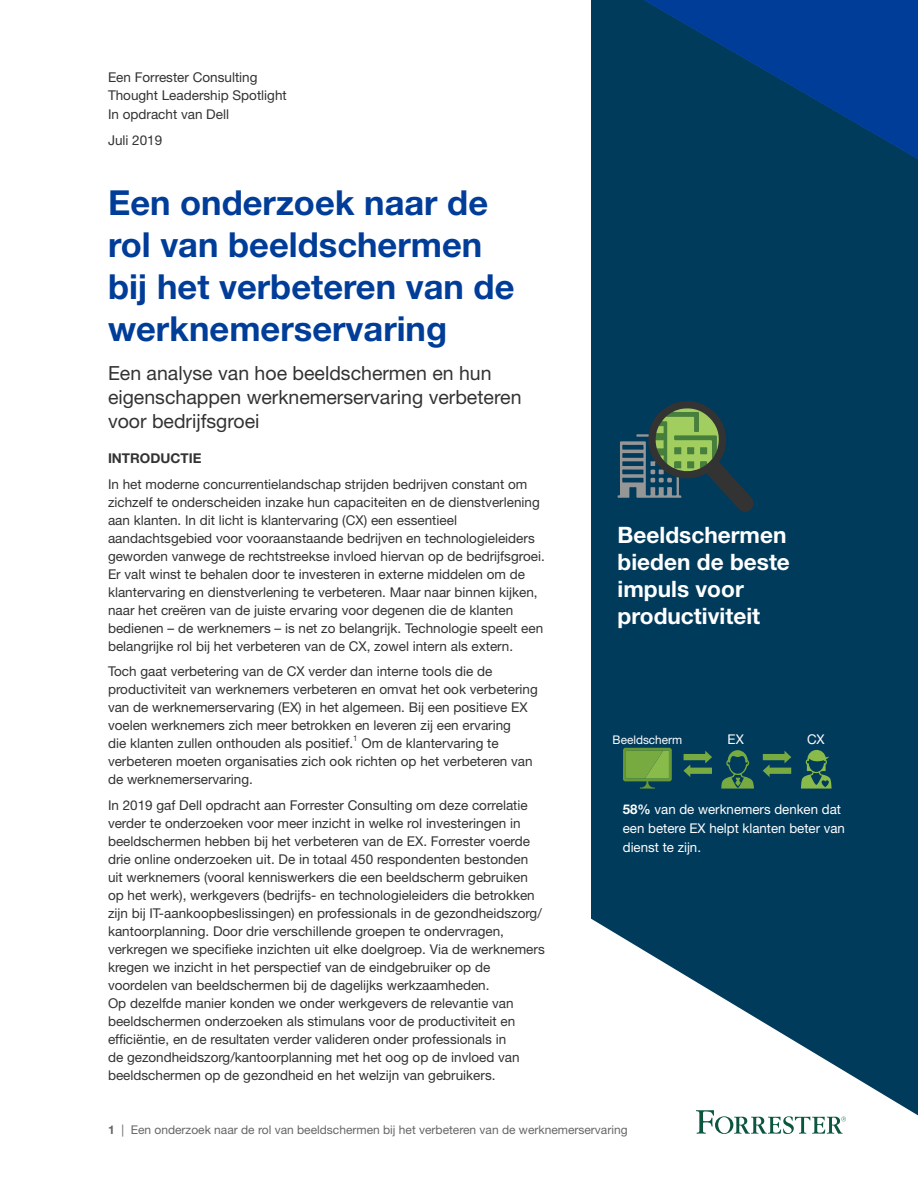
<style>
.page{position:relative;width:918px;height:1188px;background:#fff}
.page>*{position:absolute;margin:0;border:0;box-sizing:border-box;transform-origin:0 0}
.Heading_1{font:700 34.5px/42px "Helvetica Neue LT Std";color:#003d99}
.t1{font:700 22.65px/27.2px "Helvetica Neue LT Std";color:#fff}
.Cover_-_Subtitle{font:19.5px/24px "Helvetica Neue LT Std";color:#333}
.t2{font:13.5px/18px "Helvetica Neue LT Std";color:#333}
.Heading_3{font:700 13.5px "Helvetica Neue LT Std";color:#333}
.t3{font:13.35px/18.6px "Helvetica Neue LT Std";color:#fff}
.t4{font:12px "Helvetica Neue LT Std";color:#666}
.t5{font:11.85px "Helvetica Neue LT Std";color:#fff}
.t6{font:7.8px "Helvetica Neue LT Std";color:#333}
.s1{font-weight:700}
</style>
<div class="page">
<svg style="left:591px;top:0;width:327px;height:1115px;background:#1a4f6d"></svg>
<svg style="left:644px;top:0;width:274px;height:159px;background:#003c7a"></svg>
<svg style="left:696px;top:1110px;width:150px;height:24px"></svg>
<svg style="left:617px;top:398px;width:137px;height:115px;background:#2e5858"></svg>
<svg style="left:623px;top:748px;width:49px;height:41px;background:#609444"></svg>
<svg style="left:683px;top:751px;width:29px;height:26px"></svg>
<svg style="left:763px;top:751px;width:28px;height:26px"></svg>
<svg style="left:801px;top:750px;width:31px;height:39px"></svg>
<svg style="left:721px;top:750px;width:33px;height:39px"></svg>
<p class="t2" style="left:108px;top:67px;width:180px;line-height:18.8px">Een Forrester Consulting<br>Thought Leadership Spotlight<br>In opdracht van Dell</p>
<p class="t2" style="left:108px;top:131px;width:56px">Juli 2019</p>
<p class="Heading_1" style="left:108px;top:181px;width:408px">Een onderzoek naar de rol van beeldschermen bij het verbeteren van de werknemerservaring</p>
<p class="Cover_-_Subtitle" style="left:108px;top:361px;width:415px">Een analyse van hoe beeldschermen en hun eigenschappen werknemerservaring verbeteren voor bedrijfsgroei</p>
<p class="Heading_3" style="left:108px;top:450px;width:95px">INTRODUCTIE</p>
<p class="t2" style="left:108px;top:475px;width:438px">In het moderne concurrentielandschap strijden bedrijven constant om zichzelf te onderscheiden inzake hun capaciteiten en de dienstverlening aan klanten. In dit licht is klantervaring (CX) een essentieel aandachtsgebied voor vooraanstaande bedrijven en technologieleiders geworden vanwege de rechtstreekse invloed hiervan op de bedrijfsgroei.<br>Er valt winst te behalen door te investeren in externe middelen om de klantervaring en dienstverlening te verbeteren. Maar naar binnen kijken, naar het creëren van de juiste ervaring voor degenen die de klanten bedienen – de werknemers – is net zo belangrijk. Technologie speelt een belangrijke rol bij het verbeteren van de CX, zowel intern als extern.</p>
<p class="t2" style="left:108px;top:662px;width:431px">Toch gaat verbetering van de CX verder dan interne tools die de productiviteit van werknemers verbeteren en omvat het ook verbetering van de werknemerservaring (EX) in het algemeen. Bij een positieve EX voelen werknemers zich meer betrokken en leveren zij een ervaring<br>die klanten zullen onthouden als positief.</p>
<p class="t6" style="left:353px;top:733px;width:6px">1</p>
<p class="t2" style="left:108px;top:734px;width:426px;text-indent:253px">Om de klantervaring te verbeteren moeten organisaties zich ook richten op het verbeteren van de werknemerservaring.</p>
<p class="t2" style="left:108px;top:796px;width:438px">In 2019 gaf Dell opdracht aan Forrester Consulting om deze correlatie verder te onderzoeken voor meer inzicht in welke rol investeringen in beeldschermen hebben bij het verbeteren van de EX. Forrester voerde drie online onderzoeken uit. De in totaal 450 respondenten bestonden uit werknemers (vooral kenniswerkers die een beeldscherm gebruiken op het werk), werkgevers (bedrijfs- en technologieleiders die betrokken zijn bij IT-aankoopbeslissingen) en professionals in de gezondheidszorg/ kantoorplanning. Door drie verschillende groepen te ondervragen, verkregen we specifieke inzichten uit elke doelgroep. Via de werknemers kregen we inzicht in het perspectief van de eindgebruiker op de voordelen van beeldschermen bij de dagelijks werkzaamheden.<br>Op dezelfde manier konden we onder werkgevers de relevantie van beeldschermen onderzoeken als stimulans voor de productiviteit en efficiëntie, en de resultaten verder valideren onder professionals in<br>de gezondheidszorg/kantoorplanning met het oog op de invloed van beeldschermen op de gezondheid en het welzijn van gebruikers.</p>
<p class="t1" style="left:618px;top:521px;width:174px">Beeldschermen bieden de beste impuls voor productiviteit</p>
<p class="t5" style="left:613px;top:732px;width:71px">Beeldscherm</p>
<p class="t3" style="left:728px;top:730px;width:18px">EX</p>
<p class="t3" style="left:807px;top:730px;width:19px">CX</p>
<p class="t3" style="left:623px;top:800px;width:224px"><span class="s1">58%</span> van de werknemers denken dat een betere EX helpt klanten beter van dienst te zijn.</p>
<p class="t4" style="left:108px;top:1123px;width:521px"><span class="s1">1</span> | Een onderzoek naar de rol van beeldschermen bij het verbeteren van de werknemerservaring</p>
</div>
